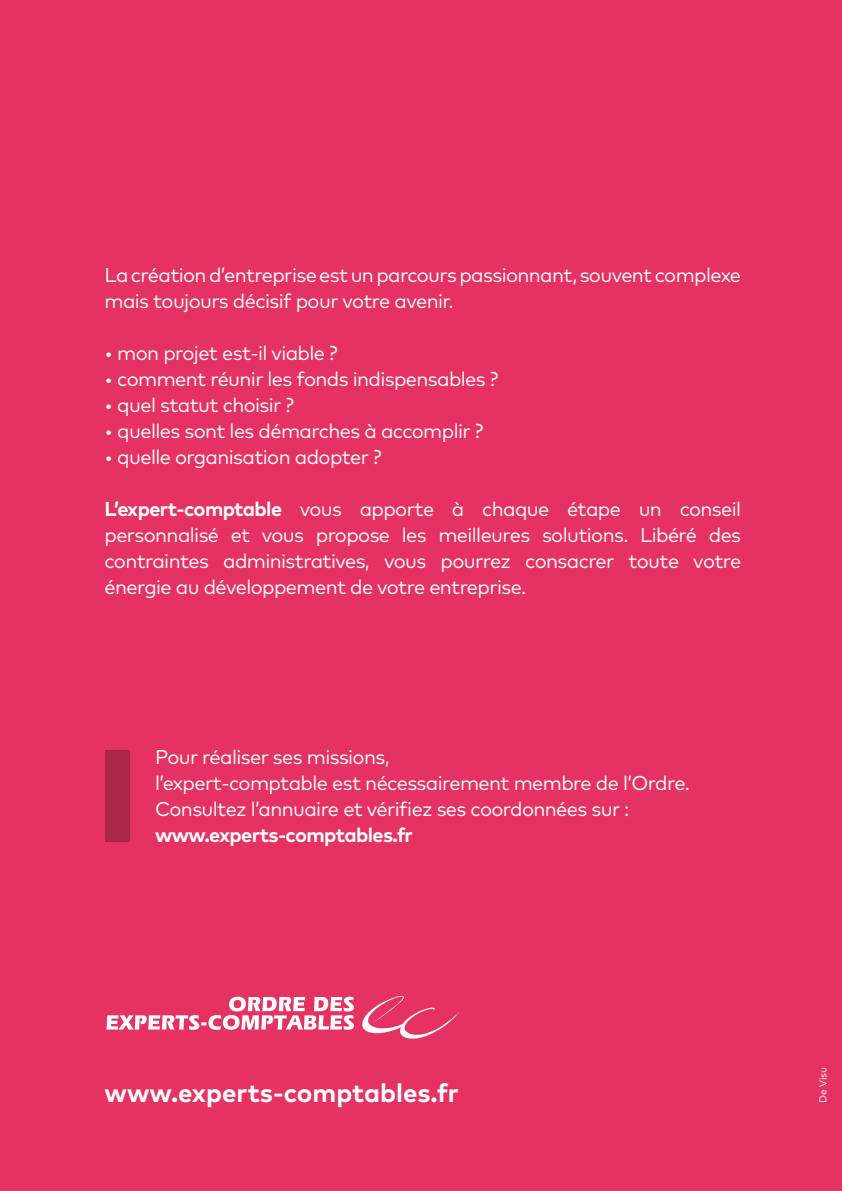
<style>
.page{position:relative;width:842px;height:1191px;background:#e53262}
.page>*{position:absolute;margin:0;border:0;box-sizing:border-box;transform-origin:0 0}
.t1{font:700 26px "Mark Pro";color:#fff}
.t2{font:20px/26px "Mark Pro";letter-spacing:-.03em;color:#fff}
.t3{font:700 20px "Mark Pro";letter-spacing:-.03em;color:#fff}
.t4{font:10px "Mark Pro";color:#fff}
.s1{font-weight:700}
</style>
<div class="page">
<div style="left:105px;top:750px;width:24px;height:92px;background:#a92749"></div>
<svg style="left:106px;top:996px;width:354px;height:43px"></svg>
<p class="t2" style="left:105px;top:261px;width:638px">La création d’entreprise est un parcours passionnant, souvent complexe mais toujours décisif pour votre avenir.</p>
<p class="t2" style="left:105px;top:339px;width:235px">• mon projet est-il viable ?</p>
<p class="t2" style="left:105px;top:365px;width:395px">• comment réunir les fonds indispensables ?</p>
<p class="t2" style="left:105px;top:391px;width:191px">• quel statut choisir ?</p>
<p class="t2" style="left:105px;top:417px;width:380px">• quelles sont les démarches à accomplir ?</p>
<p class="t2" style="left:105px;top:443px;width:279px">• quelle organisation adopter ?</p>
<p class="t2" style="left:105px;top:495px;width:638px;text-align:justify"><span class="s1">L’expert-comptable</span> vous apporte à chaque étape un conseil personnalisé et vous propose les meilleures solutions. Libéré des contraintes administratives, vous pourrez consacrer toute votre énergie au développement de votre entreprise.</p>
<p class="t2" style="left:155px;top:742px;width:536px">Pour réaliser ses missions,<br>l’expert-comptable est nécessairement membre de l’Ordre.<br>Consultez l’annuaire et vérifiez ses coordonnées sur :</p>
<p class="t3" style="left:155px;top:820px;width:260px">www.experts-comptables.fr</p>
<h1 class="t1" style="left:105px;top:1073px;width:356px">www.experts-comptables.fr</h1>
<p class="t4" style="left:816px;top:1103px;width:38px;rotate:-90deg">De Visu</p>
</div>
